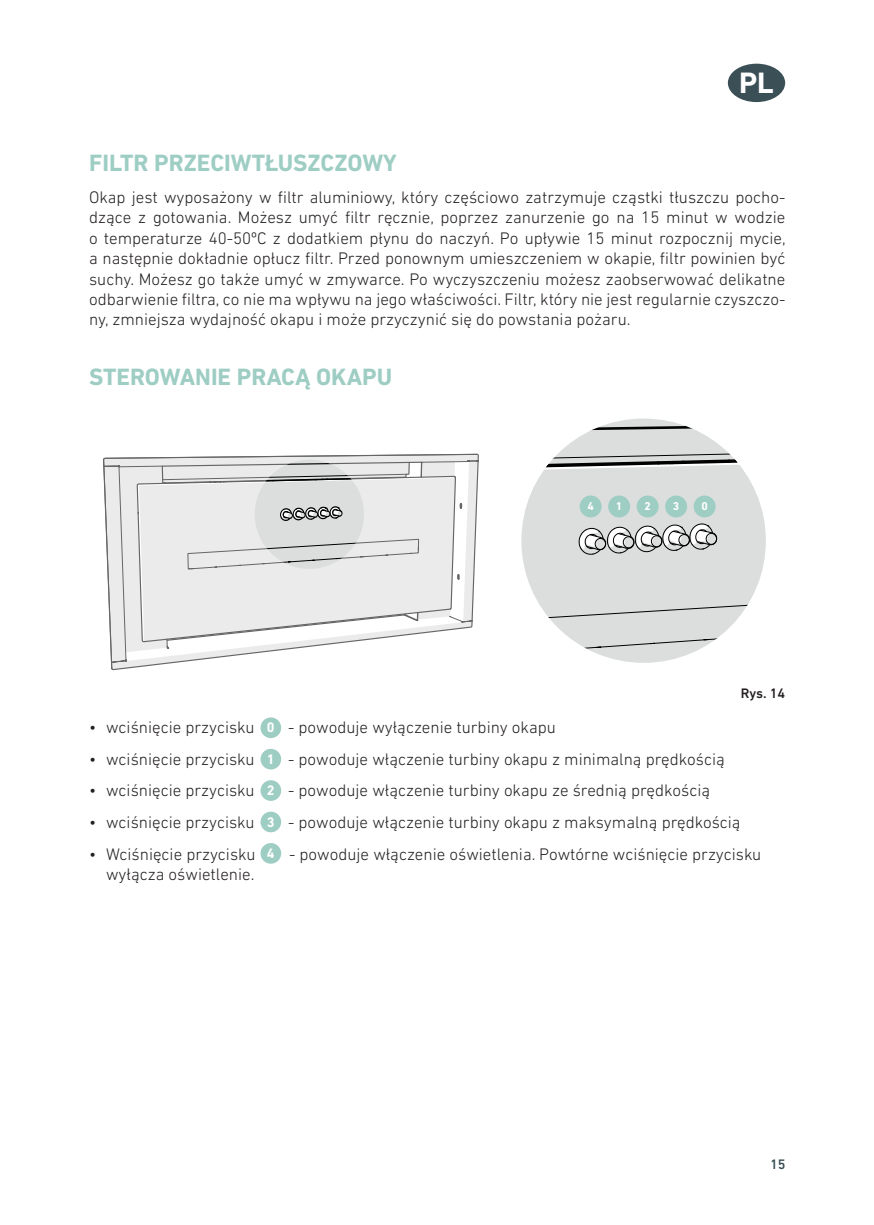
<style>
.page{position:relative;width:874px;height:1225px;background:#fff}
.page>*{position:absolute;margin:0;border:0;box-sizing:border-box;transform-origin:0 0}
.t1{font:700 30px "DIN Next LT Pro";color:#fff}
.t2{font:700 24px "DIN Next LT Pro";color:#9ecdc4}
.t3{font:300 17px/20.4px "DIN Next LT Pro";color:#231f20;text-align:justify}
.t4{font:500 14px "DIN Next LT Pro";color:#231f20}
.t5{font:700 14px "DIN Next LT Pro";color:#fff}
.t6{font:500 14px "DIN Next LT Pro";color:#3b4f56}
.t7{font:700 11.6px "DIN Next LT Pro";color:#fff}
</style>
<div class="page">
<div style="left:727px;top:64px;width:57px;height:38px;background:#3b4f56;border-radius:50%"></div>
<svg style="left:103px;top:454px;width:375px;height:216px"></svg>
<svg style="left:136px;top:475px;width:320px;height:195px"></svg>
<svg style="left:161px;top:460px;width:294px;height:181px;background:#e0e1e1"></svg>
<svg style="left:521px;top:418px;width:244px;height:245px"></svg>
<div style="left:594px;top:538px;width:11px;height:12px;border:1px solid #000001;border-radius:50%"></div>
<div style="left:622px;top:536px;width:11px;height:12px;border:1px solid #000001;border-radius:50%"></div>
<div style="left:650px;top:535px;width:12px;height:12px;border:1px solid #000001;border-radius:50%"></div>
<div style="left:678px;top:534px;width:11px;height:12px;border:1px solid #000001;border-radius:50%"></div>
<div style="left:705px;top:533px;width:11px;height:12px;border:1px solid #000001;border-radius:50%"></div>
<div style="left:579px;top:495px;width:22px;height:22px;background:#9ecdc4;border-radius:50%"></div>
<div style="left:608px;top:495px;width:21px;height:22px;background:#9ecdc4;border-radius:50%"></div>
<div style="left:664px;top:495px;width:22px;height:22px;background:#9ecdc4;border-radius:50%"></div>
<div style="left:636px;top:495px;width:22px;height:22px;background:#9ecdc4;border-radius:50%"></div>
<div style="left:693px;top:495px;width:22px;height:22px;background:#9ecdc4;border-radius:50%"></div>
<div style="left:260px;top:780px;width:21px;height:21px;background:#9ecdc4;border-radius:50%"></div>
<div style="left:260px;top:749px;width:21px;height:20px;background:#9ecdc4;border-radius:50%"></div>
<div style="left:260px;top:717px;width:21px;height:21px;background:#9ecdc4;border-radius:50%"></div>
<div style="left:260px;top:843px;width:21px;height:20px;background:#9ecdc4;border-radius:50%"></div>
<div style="left:260px;top:811px;width:21px;height:21px;background:#9ecdc4;border-radius:50%"></div>
<h1 class="t1" style="left:738px;top:65px;width:36px">PL</h1>
<h2 class="t2" style="left:89px;top:149px;width:309px">FILTR PRZECIWTŁUSZCZOWY</h2>
<p class="t3" style="left:89px;top:187px;width:697px">Okap jest wyposażony w filtr aluminiowy, który częściowo zatrzymuje cząstki tłuszczu pocho&shy;dzące z gotowania. Możesz umyć filtr ręcznie, poprzez zanurzenie go na 15 minut w wodzie o temperaturze 40-50ºC z dodatkiem płynu do naczyń. Po upływie 15 minut rozpocznij mycie, a następnie dokładnie opłucz filtr. Przed ponownym umieszczeniem w okapie, filtr powinien być suchy. Możesz go także umyć w zmywarce. Po wyczyszczeniu możesz zaobserwować delikatne odbarwienie filtra, co nie ma wpływu na jego właściwości. Filtr, który nie jest regularnie czyszczo&shy;ny, zmniejsza wydajność okapu i może przyczynić się do powstania pożaru.</p>
<h2 class="t2" style="left:89px;top:362px;width:304px">STEROWANIE PRACĄ OKAPU</h2>
<p class="t7" style="left:587px;top:499px;width:8px">4</p>
<p class="t7" style="left:615px;top:499px;width:8px">1</p>
<p class="t7" style="left:644px;top:499px;width:8px">2</p>
<p class="t7" style="left:672px;top:499px;width:8px">3</p>
<p class="t7" style="left:701px;top:499px;width:8px">0</p>
<p class="t4" style="left:740px;top:685px;width:46px">Rys. 14</p>
<p class="t3" style="left:89px;top:716px;width:167px">• wciśnięcie przycisku</p>
<p class="t3" style="left:288px;top:716px;width:269px">- powoduje wyłączenie turbiny okapu</p>
<p class="t3" style="left:89px;top:748px;width:167px">• wciśnięcie przycisku</p>
<p class="t3" style="left:288px;top:748px;width:438px">- powoduje włączenie turbiny okapu z minimalną prędkością</p>
<p class="t3" style="left:89px;top:780px;width:167px">• wciśnięcie przycisku</p>
<p class="t3" style="left:288px;top:780px;width:423px">- powoduje włączenie turbiny okapu ze średnią prędkością</p>
<p class="t3" style="left:89px;top:812px;width:167px">• wciśnięcie przycisku</p>
<p class="t3" style="left:288px;top:812px;width:454px">- powoduje włączenie turbiny okapu z maksymalną prędkością</p>
<p class="t3" style="left:89px;top:843px;width:168px">• Wciśnięcie przycisku</p>
<p class="t3" style="left:289px;top:843px;width:473px">- powoduje włączenie oświetlenia. Powtórne wciśnięcie przycisku</p>
<p class="t3" style="left:106px;top:864px;width:150px">wyłącza oświetlenie.</p>
<p class="t5" style="left:267px;top:719px;width:9px">0</p>
<p class="t5" style="left:267px;top:751px;width:9px">1</p>
<p class="t5" style="left:267px;top:782px;width:9px">2</p>
<p class="t5" style="left:267px;top:813px;width:9px">3</p>
<p class="t5" style="left:267px;top:845px;width:9px">4</p>
<p class="t6" style="left:769px;top:1156px;width:17px">15</p>
</div>
